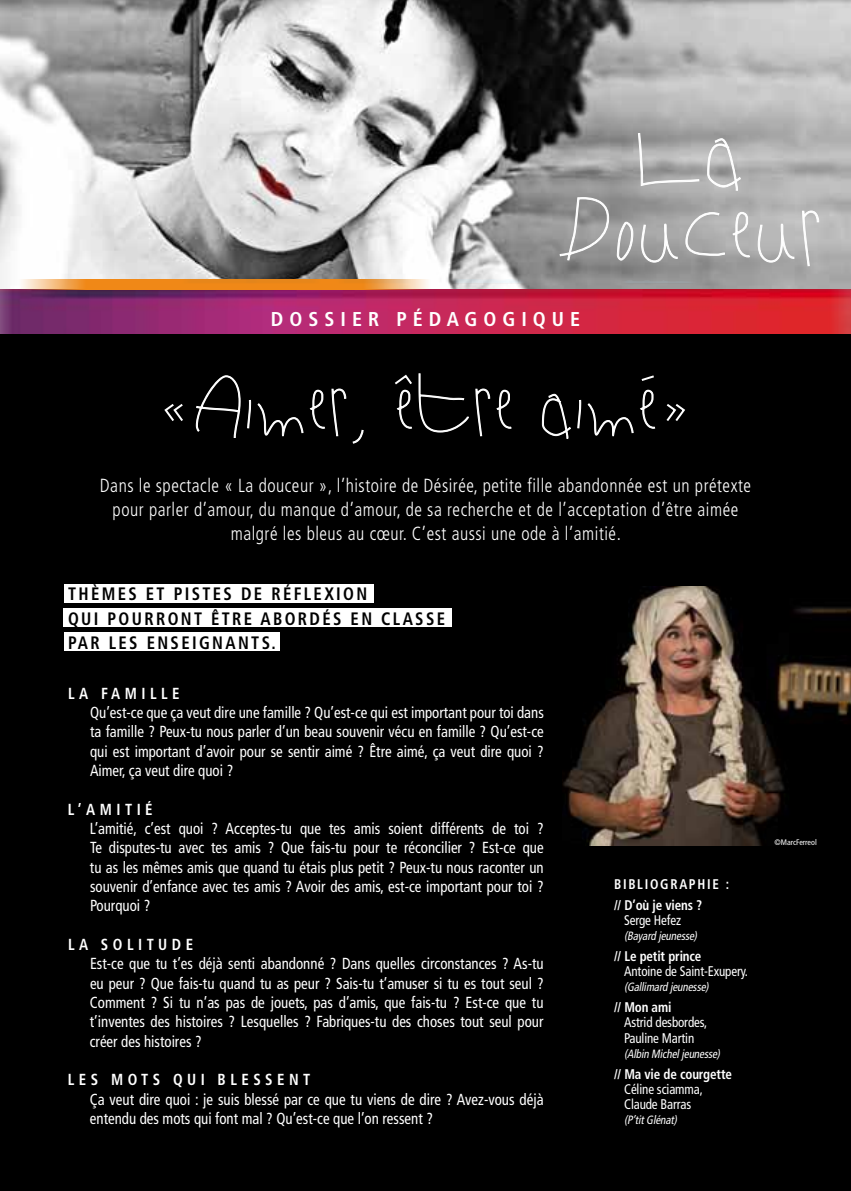
<style>
.page{position:relative;width:851px;height:1191px;background:#fff}
.page>*{position:absolute;margin:0;border:0;box-sizing:border-box;transform-origin:0 0}
.t1{font:85px "homeworkpreschooler";color:#fff}
.t2{font:700 condensed 20px "Frutiger";letter-spacing:.3em;color:#fff}
.t3{font:300 condensed 19px/24px "Frutiger";letter-spacing:.03em;color:#fff;text-align:center;scale:.93 1}
.t4{font:700 condensed 18px/24.2px "Frutiger";letter-spacing:.14em;color:#000;scale:.93 1}
.t5{font:condensed 16px/19.4px "Frutiger";color:#fff;text-align:justify;scale:.93 1}
.t6{font:700 condensed 16px "Frutiger";letter-spacing:.3em;color:#fff;scale:.93 1}
.t7{font:condensed 14px/15.2px "Frutiger";letter-spacing:-.01em;color:#fff;scale:.93 1}
.t8{font:700 condensed 14px/20.8px "Frutiger";letter-spacing:-.01em;color:#fff;scale:.93 1}
.t9{font:italic condensed 12px "Frutiger";letter-spacing:-.01em;color:#fff;scale:.93 1}
.t10{font:condensed 8px "Frutiger";color:#fff}
</style>
<div class="page">
<div style="left:0;top:0;width:850px;height:1191px;background:#000"></div>
<div style="left:64px;top:584px;width:309px;height:19px;background:#fff"></div>
<div style="left:64px;top:632px;width:215px;height:19px;background:#fff"></div>
<div style="left:64px;top:608px;width:388px;height:19px;background:#fff"></div>
<img style="left:0;top:0;width:850px;height:279px">
<img style="left:562px;top:586px;width:288px;height:259px">
<svg style="left:637px;top:133px;width:62px;height:53px;background:#acacac"></svg>
<svg style="left:706px;top:138px;width:35px;height:53px;background:#bcbcbc"></svg>
<svg style="left:559px;top:197px;width:50px;height:64px;background:#9e9e9e"></svg>
<svg style="left:616px;top:221px;width:17px;height:40px"></svg>
<svg style="left:640px;top:223px;width:37px;height:40px"></svg>
<svg style="left:685px;top:212px;width:40px;height:44px;background:#b4b4b4"></svg>
<svg style="left:732px;top:212px;width:18px;height:46px"></svg>
<svg style="left:757px;top:223px;width:37px;height:40px"></svg>
<svg style="left:801px;top:210px;width:18px;height:56px"></svg>
<img style="left:0;top:279px;width:850px;height:55px">
<svg style="left:641px;top:375px;width:13px;height:6px"></svg>
<svg style="left:164px;top:404px;width:19px;height:17px"></svg>
<svg style="left:195px;top:375px;width:46px;height:63px"></svg>
<svg style="left:247px;top:399px;width:4px;height:30px"></svg>
<svg style="left:257px;top:389px;width:68px;height:48px"></svg>
<svg style="left:331px;top:388px;width:15px;height:48px"></svg>
<svg style="left:352px;top:429px;width:12px;height:15px"></svg>
<svg style="left:475px;top:388px;width:15px;height:48px"></svg>
<svg style="left:496px;top:389px;width:16px;height:40px"></svg>
<svg style="left:541px;top:393px;width:30px;height:46px"></svg>
<svg style="left:577px;top:399px;width:4px;height:30px"></svg>
<svg style="left:587px;top:389px;width:68px;height:48px"></svg>
<svg style="left:394px;top:373px;width:75px;height:60px"></svg>
<svg style="left:666px;top:404px;width:19px;height:17px"></svg>
<p class="t2" style="left:271px;top:307px;width:311px">DOSSIER PÉDAGOGIQUE</p>
<h1 class="t1" style="left:192px;top:372px;width:467px">Aimer, etre aime</h1>
<p class="t3" style="left:100px;top:473px;width:701px">Dans le spectacle « La douceur », l’histoire de Désirée, petite fille abandonnée est un prétexte pour parler d’amour, du manque d’amour, de sa recherche et de l’acceptation d’être aimée malgré les bleus au cœur. C’est aussi une ode à l’amitié.</p>
<p class="t4" style="left:68px;top:582px;width:407px">THÈM ES ET PIST ES DE RÉFLEXION<br>QUI POURRONT ÊT RE ABORDÉS EN CLASSE<br>PAR LES ENSEIGNANT S.</p>
<p class="t6" style="left:68px;top:683px;width:121px">LA FAM ILLE</p>
<p class="t5" style="left:90px;top:703px;width:489px">Qu’est-ce que ça veut dire une famille ? Qu’est-ce qui est important pour toi dans ta famille ? Peux-tu nous parler d’un beau souvenir vécu en famille ? Qu’est-ce qui est important d’avoir pour se sentir aimé ? Être aimé, ça veut dire quoi ?<br>Aimer, ça veut dire quoi ?</p>
<p class="t6" style="left:68px;top:799px;width:93px">L’AM IT IÉ</p>
<p class="t5" style="left:90px;top:819px;width:489px">L’amitié, c’est quoi ? Acceptes-tu que tes amis soient différents de toi ?<br>Te disputes-tu avec tes amis ? Que fais-tu pour te réconcilier ? Est-ce que tu as les mêmes amis que quand tu étais plus petit ? Peux-tu nous raconter un souvenir d’enfance avec tes amis ? Avoir des amis, est-ce important pour toi ?<br>Pourquoi ?</p>
<p class="t6" style="left:68px;top:935px;width:136px">LA SOLIT UD E</p>
<p class="t5" style="left:90px;top:954px;width:489px">Est-ce que tu t’es déjà senti abandonné ? Dans quelles circonstances ? As-tu eu peur ? Que fais-tu quand tu as peur ? Sais-tu t’amuser si tu es tout seul ?<br>Comment ? Si tu n’as pas de jouets, pas d’amis, que fais-tu ? Est-ce que tu t’inventes des histoires ? Lesquelles ? Fabriques-tu des choses tout seul pour créer des histoires ?</p>
<p class="t6" style="left:68px;top:1070px;width:260px">LES M OT S QUI B LESSENT</p>
<p class="t5" style="left:90px;top:1089px;width:489px">Ça veut dire quoi : je suis blessé par ce que tu viens de dire ? Avez-vous déjà entendu des mots qui font mal ? Qu’est-ce que l’on ressent ?</p>
<p class="t8" style="left:614px;top:873px;width:125px">BIBLIOGRAPHIE : // D’OÙ JE VIENS ?</p>
<p class="t7" style="left:624px;top:912px;width:63px">Serge Hefez</p>
<p class="t9" style="left:624px;top:929px;width:82px">(Bayard jeunesse)</p>
<p class="t8" style="left:614px;top:945px;width:95px">// LE PETIT PRINCE</p>
<p class="t7" style="left:624px;top:963px;width:135px">Antoine de Saint-Exupery.</p>
<p class="t9" style="left:624px;top:980px;width:95px">(Gallimard jeunesse)</p>
<p class="t8" style="left:614px;top:997px;width:63px">// MON AMI</p>
<p class="t7" style="left:624px;top:1015px;width:91px">Astrid desbordes,<br>Pauline Martin</p>
<p class="t9" style="left:624px;top:1046px;width:107px">(Albin Michel jeunesse)</p>
<p class="t8" style="left:614px;top:1063px;width:128px">// MA VIE DE COURGETTE</p>
<p class="t7" style="left:624px;top:1081px;width:86px">Céline sciamma,<br>Claude Barras</p>
<p class="t9" style="left:624px;top:1113px;width:61px">(P’tit Glénat)</p>
<p class="t10" style="left:774px;top:837px;width:44px">©MarcFerreol</p>
</div>
